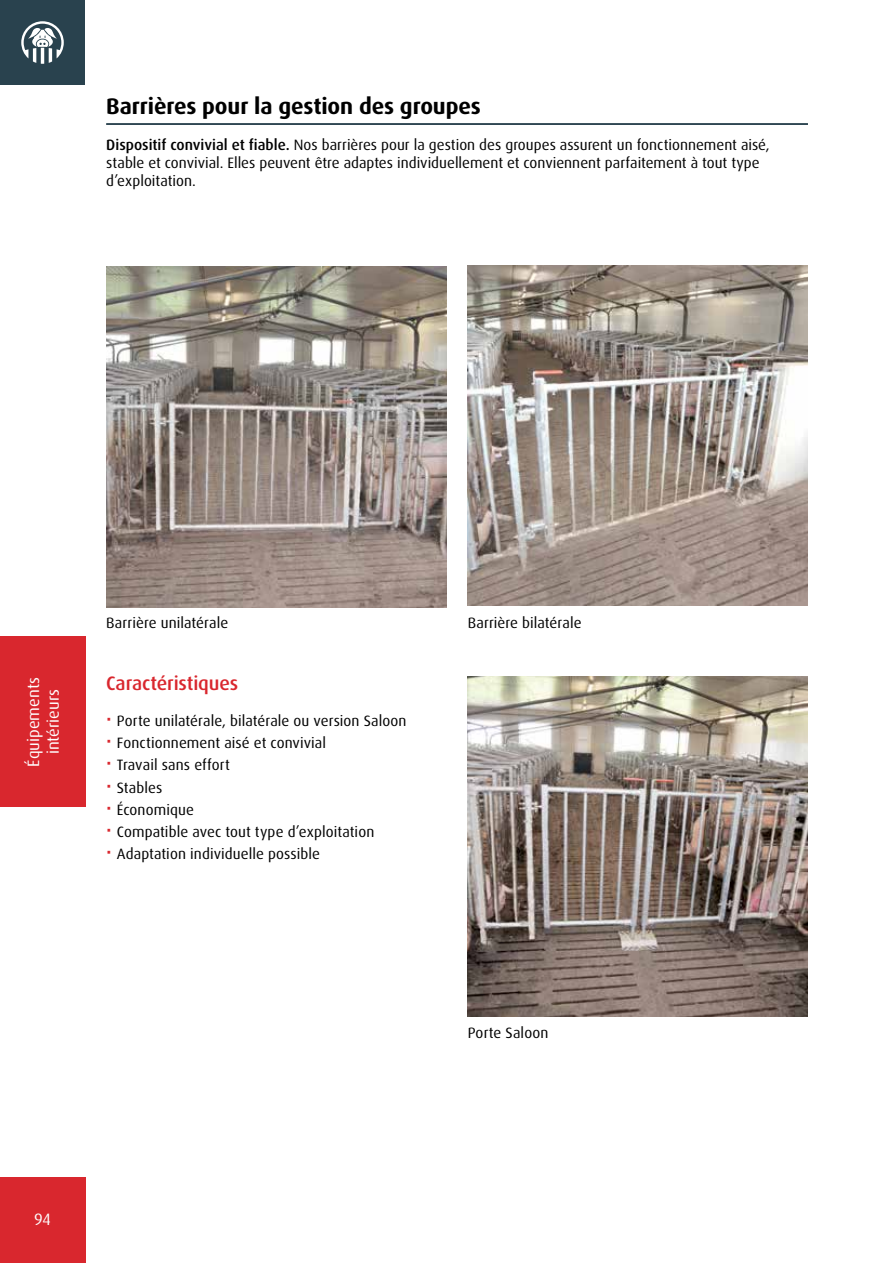
<style>
.page{position:relative;width:893px;height:1263px;background:#fff}
.page>*{position:absolute;margin:0;border:0;box-sizing:border-box;transform-origin:0 0}
.t1{font:700 22.5px "Dax OT";letter-spacing:-.005em;color:#000}
.t2{font:500 19.5px "Dax OT";letter-spacing:-.005em;color:#d9272e}
.t3{font:16.5px/19.8px "Dax OT";color:#fff;text-align:center}
.t4{font:15px/22.2px "Dax OT";letter-spacing:.005em;color:#000}
.s1{font-weight:500}
</style>
<div class="page">
<div style="left:0;top:1178px;width:85px;height:85px;background:#d9272e"></div>
<div style="left:0;top:0;width:85px;height:85px;background:#29424e"></div>
<svg style="left:21px;top:21px;width:43px;height:43px"></svg>
<img style="left:468px;top:676px;width:340px;height:340px">
<img style="left:106px;top:267px;width:340px;height:340px">
<img style="left:468px;top:266px;width:340px;height:340px">
<div style="left:0;top:637px;width:85px;height:170px;background:#d9272e"></div>
<hr style="left:106px;top:123px;width:702px;height:2px;background:#29424e">
<h1 class="t1" style="left:106px;top:91px;width:376px">Barrières pour la gestion des groupes</h1>
<p class="t4" style="left:106px;top:136px;width:665px;line-height:18px"><span class="s1">Dispositif convivial et fiable.</span> Nos barrières pour la gestion des groupes assurent un fonctionnement aisé, stable et convivial. Elles peuvent être adaptes individuellement et conviennent parfaitement à tout type d’exploitation.</p>
<p class="t3" style="left:24px;top:767px;width:91px;rotate:-90deg">Équipements intérieurs</p>
<p class="t4" style="left:106px;top:612px;width:123px">Barrière unilatérale</p>
<p class="t4" style="left:468px;top:612px;width:115px">Barrière bilatérale</p>
<h2 class="t2" style="left:106px;top:671px;width:133px">Caractéristiques</h2>
<p class="t4" style="left:117px;top:710px;width:291px">Porte unilatérale, bilatérale ou version Saloon<br>Fonctionnement aisé et convivial<br>Travail sans effort<br>Stables<br>Économique<br>Compatible avec tout type d’exploitation<br>Adaptation individuelle possible</p>
<p class="t4" style="left:468px;top:1021px;width:82px">Porte Saloon</p>
<p class="t3" style="left:34px;top:1209px;width:18px">94</p>
</div>
